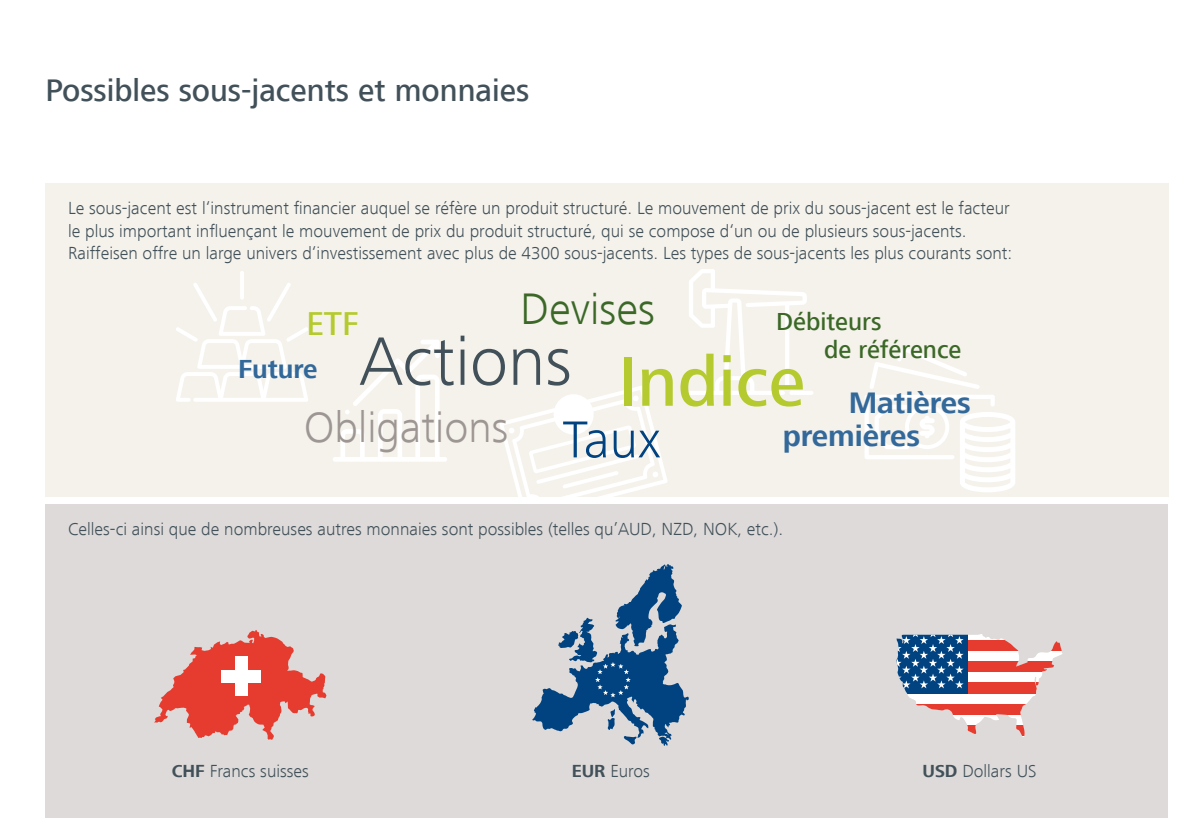
<style>
.page{position:relative;width:1191px;height:840px;background:#fff}
.page>*{position:absolute;margin:0;border:0;box-sizing:border-box;transform-origin:0 0}
.t1{font:500 72.2px "Frutiger Next LT";color:#b5ca2e}
.t2{font:300 71px "Frutiger Next LT";color:#425159}
.t3{font:300 53.8px "Frutiger Next LT";color:#004380}
.t4{font:300 45.4px "Frutiger Next LT";color:#3b6827}
.t5{font:300 44.4px "Frutiger Next LT";color:#9d9693}
.t6{font:500 34px "Frutiger Next LT";color:#b5ca2e}
.t7{font:500 32px "Frutiger Next LT";color:#425159}
.t8{font:700 30.4px/33.2px "Frutiger Next LT";color:#33699a}
.t9{font:700 26.8px "Frutiger Next LT";color:#33699a}
.t10{font:500 25.2px/28px "Frutiger Next LT";color:#3b6827}
.t11{font:300 18px/22px "Frutiger Next LT";color:#425159}
.s1{font-weight:700}
</style>
<div class="page">
<div style="left:45px;top:183px;width:1124px;height:313px;background:#f5f2ec"></div>
<hr style="left:240px;top:270px;width:4px;height:29px;background:#fff;border-radius:2px">
<svg style="left:176px;top:283px;width:132px;height:118px"></svg>
<svg style="left:865px;top:347px;width:150px;height:145px"></svg>
<svg style="left:499px;top:386px;width:169px;height:111px"></svg>
<svg style="left:333px;top:340px;width:114px;height:121px"></svg>
<svg style="left:689px;top:269px;width:118px;height:121px"></svg>
<div style="left:682px;top:390px;width:103px;height:5px;background:#fff;border-radius:2px"></div>
<div style="left:789px;top:390px;width:24px;height:5px;background:#fff;border-radius:2px"></div>
<div style="left:45px;top:503px;width:1123px;height:313px;background:#dddad9"></div>
<svg style="left:896px;top:634px;width:166px;height:102px"></svg>
<svg style="left:968px;top:639px;width:94px;height:11px"></svg>
<svg style="left:968px;top:661px;width:94px;height:10px"></svg>
<svg style="left:968px;top:682px;width:94px;height:11px"></svg>
<svg style="left:896px;top:703px;width:166px;height:11px"></svg>
<svg style="left:896px;top:725px;width:166px;height:10px"></svg>
<svg style="left:532px;top:564px;width:157px;height:181px"></svg>
<svg style="left:154px;top:630px;width:172px;height:109px"></svg>
<div style="left:221px;top:670px;width:40px;height:12px;background:#fff"></div>
<div style="left:235px;top:656px;width:12px;height:40px;background:#fff"></div>
<h3 class="t7" style="left:45px;top:72px;width:485px">Possibles sous-jacents et monnaies</h3>
<p class="t11" style="left:68px;top:197px;width:946px">Le sous-jacent est l‘instrument financier auquel se réfère un produit structuré. Le mouvement de prix du sous-jacent est le facteur le plus important influençant le mouvement de prix du produit structuré, qui se compose d‘un ou de plusieurs sous-jacents.<br>Raiffeisen offre un large univers d‘investissement avec plus de 4300 sous-jacents. Les types de sous-jacents les plus courants sont:</p>
<h3 class="t4" style="left:520px;top:284px;width:136px">Devises</h3>
<h3 class="t10" style="left:824px;top:307px;width:139px;text-indent:-48px">Débiteurs<br>de référence</h3>
<h3 class="t6" style="left:306px;top:304px;width:54px">ETF</h3>
<h2 class="t2" style="left:359px;top:322px;width:214px">Actions</h2>
<h3 class="t3" style="left:562px;top:409px;width:100px">Taux</h3>
<h1 class="t1" style="left:618px;top:341px;width:189px">Indice</h1>
<h3 class="t9" style="left:238px;top:354px;width:81px">Future</h3>
<h3 class="t5" style="left:304px;top:402px;width:206px">Obligations</h3>
<h3 class="t8" style="left:782px;top:386px;width:189px;text-indent:66px">Matières premières</h3>
<p class="t11" style="left:68px;top:518px;width:716px">Celles-ci ainsi que de nombreuses autres monnaies sont possibles (telles qu’AUD, NZD, NOK, etc.).</p>
<p class="t11" style="left:172px;top:759px;width:139px"><span class="s1">CHF</span> Francs suisses</p>
<p class="t11" style="left:571px;top:759px;width:80px"><span class="s1">EUR</span> Euros</p>
<p class="t11" style="left:922px;top:759px;width:115px"><span class="s1">USD</span> Dollars US</p>
</div>
